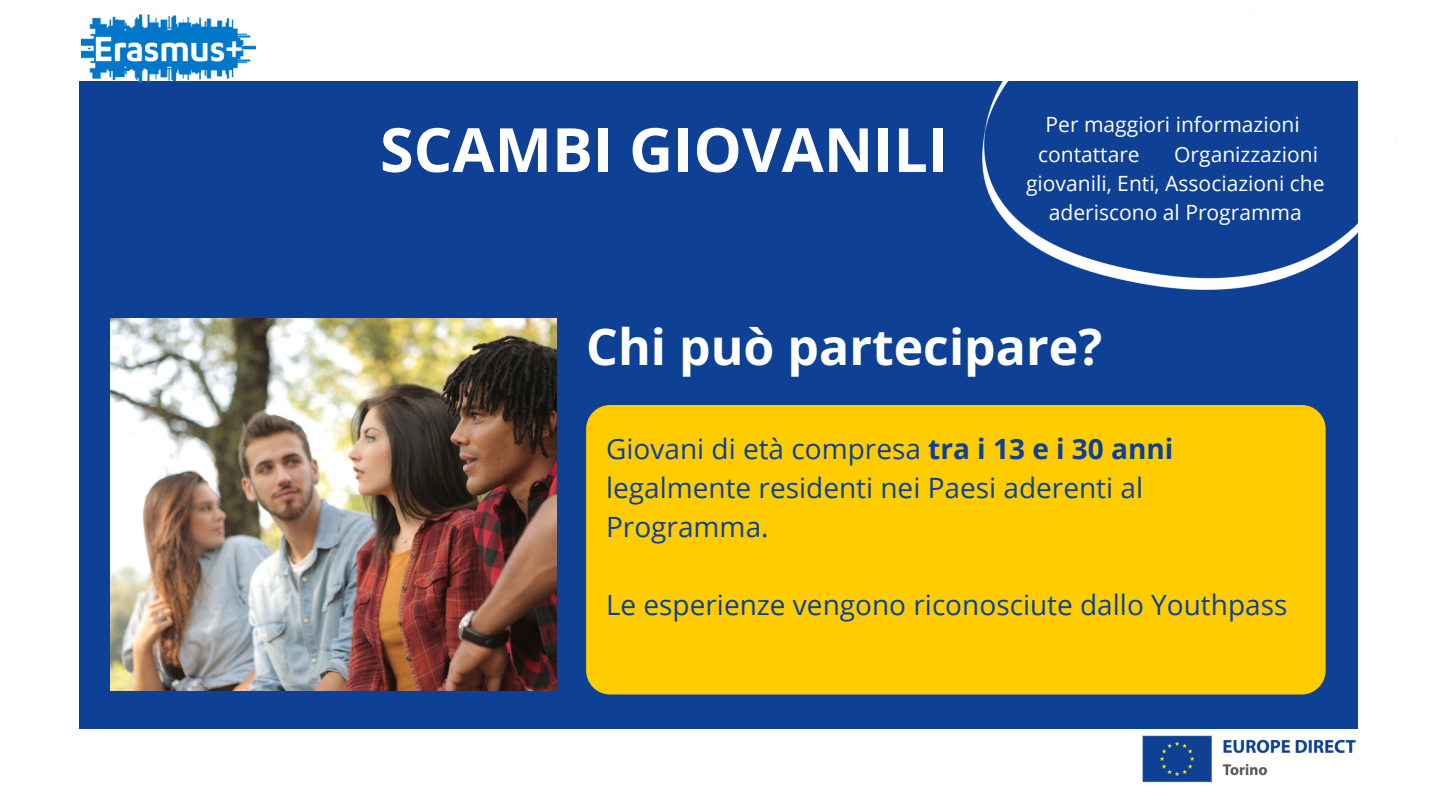
<style>
.page{position:relative;width:1440px;height:810px;background:#fff}
.page>*{position:absolute;margin:0;border:0;box-sizing:border-box;transform-origin:0 0}
.t1{font:700 61px "Open Sans";color:#fff}
.t2{font:700 50px "Open Sans";color:#fff}
.t3{font:28px/39px "Open Sans";color:#0e4195}
.t4{font:21px/29.4px "Open Sans";color:#fff}
.s1{font-weight:700}
</style>
<div class="page">
<div style="left:80px;top:81px;width:1278px;height:648px;background:#0e4195"></div>
<img style="left:1142px;top:735px;width:214px;height:48px">
<div style="left:586px;top:405px;width:740px;height:289px;background:#fc0;border-radius:24px"></div>
<img style="left:110px;top:318px;width:447px;height:373px">
<img style="left:982px;top:81px;width:376px;height:209px">
<img style="left:81px;top:14px;width:175px;height:69px">
<h1 class="t1" style="left:380px;top:107px;width:570px">SCAMBI GIOVANILI</h1>
<p class="t4" style="left:1038px;top:109px;width:263px;text-indent:7px">Per maggiori informazioni contattare</p>
<p class="t4" style="left:1174px;top:139px;width:145px">Organizzazioni</p>
<p class="t4" style="left:1026px;top:168px;width:300px">giovanili, Enti, Associazioni che</p>
<p class="t4" style="left:1049px;top:198px;width:255px">aderiscono al Programma</p>
<h2 class="t2" style="left:586px;top:312px;width:518px">Chi può partecipare?</h2>
<p class="t3" style="left:606px;top:429px;width:569px">Giovani di età compresa <span class="s1">tra i 13 e i 30 anni </span>legalmente residenti nei Paesi aderenti al<br>Programma.</p>
<p class="t3" style="left:606px;top:585px;width:683px">Le esperienze vengono riconosciute dallo Youthpass</p>
</div>
